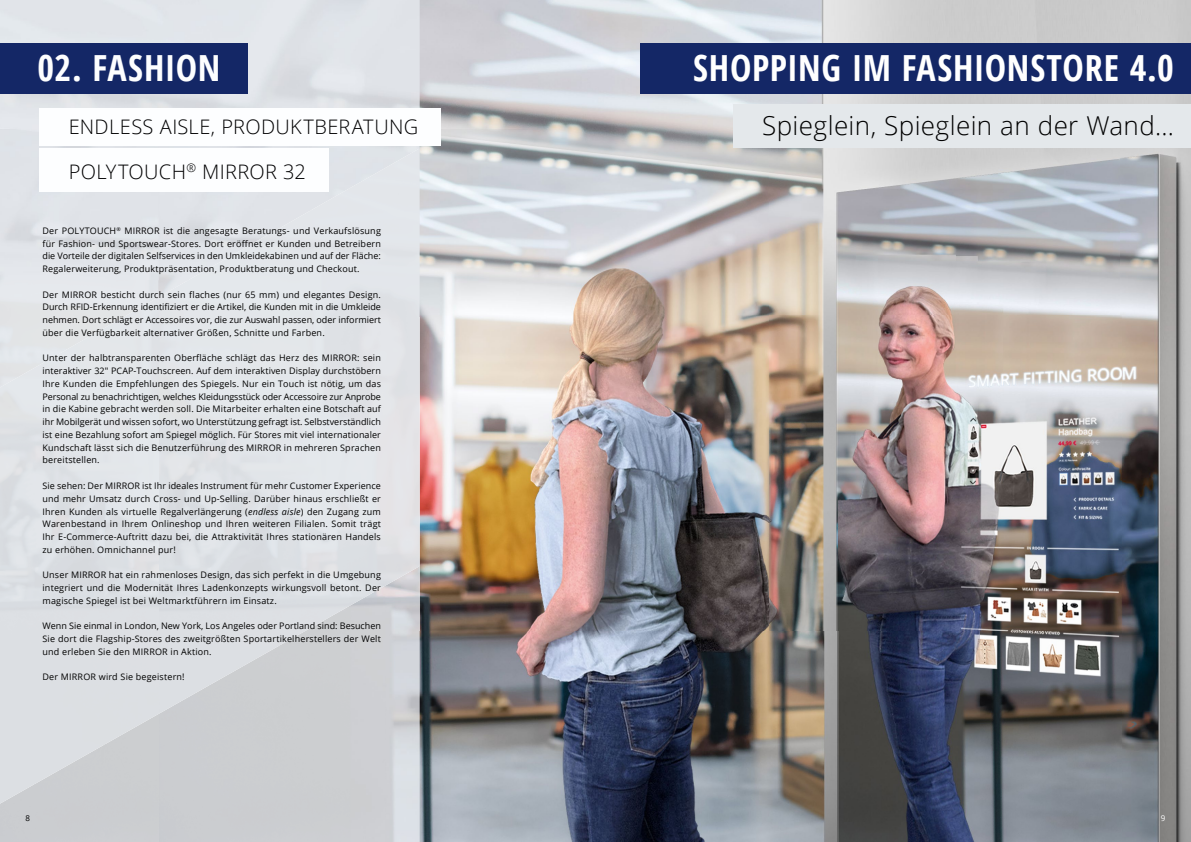
<style>
.page{position:relative;width:1191px;height:842px;background:#fff}
.page>*{position:absolute;margin:0;border:0;box-sizing:border-box;transform-origin:0 0}
.t1{font:700 condensed 36px "Open Sans";letter-spacing:.02em;color:#fff}
.t2{font:700 condensed 36px "Open Sans";letter-spacing:.01em;color:#fdfeff}
.t3{font:300 26px "Open Sans";letter-spacing:.015em;color:#000}
.t4{font:300 20px "Open Sans";letter-spacing:.015em;color:#000}
.t5{font:9px/12.8px "Open Sans";letter-spacing:.02em;color:#000;text-align:justify}
.t6{font:8px "Open Sans";color:#000}
.t7{font:8px "Open Sans";color:#fff}
.s1{font-style:italic}
</style>
<div class="page">
<img style="left:420px;top:0;width:771px;height:842px">
<img style="left:385px;top:597px;width:35px;height:245px">
<div style="left:349px;top:148px;width:71px;height:449px;background:#e3e4e8"></div>
<div style="left:174px;top:268px;width:36px;height:437px;background:#dfe2e5"></div>
<div style="left:104px;top:288px;width:71px;height:447px;background:#e0e2e6"></div>
<div style="left:0;top:367px;width:35px;height:437px;background:#dcdfe3"></div>
<img style="left:349px;top:596px;width:17px;height:10px">
<img style="left:279px;top:631px;width:26px;height:14px">
<img style="left:209px;top:665px;width:35px;height:20px">
<img style="left:104px;top:734px;width:18px;height:10px">
<img style="left:34px;top:769px;width:28px;height:15px">
<div style="left:640px;top:43px;width:551px;height:51px;background:#142766"></div>
<div style="left:733px;top:104px;width:458px;height:43px;background:#e4e8eb"></div>
<div style="left:0;top:43px;width:248px;height:51px;background:#142766"></div>
<div style="left:39px;top:108px;width:401px;height:37px;background:#fdfeff"></div>
<h1 class="t2" style="left:38px;top:43px;width:184px">02. FASHION</h1>
<h3 class="t4" style="left:69px;top:113px;width:351px">ENDLESS AISLE, PRODUKTBERATUNG</h3>
<h3 class="t4" style="left:69px;top:158px;width:239px">POLYTOUCH<sup>®</sup> MIRROR 32</h3>
<p class="t5" style="left:43px;top:224px;width:340px">Der POLYTOUCH<sup>®</sup> MIRROR ist die angesagte Beratungs- und Verkaufslösung für Fashion- und Sportswear-Stores. Dort eröffnet er Kunden und Betreibern die Vorteile der digitalen Selfservices in den Umkleidekabinen und auf der Fläche:<br>Regalerweiterung, Produktpräsentation, Produktberatung und Checkout.</p>
<p class="t5" style="left:43px;top:288px;width:340px">Der MIRROR besticht durch sein flaches (nur 65 mm) und elegantes Design.<br>Durch RFID-Erkennung identifiziert er die Artikel, die Kunden mit in die Umkleide nehmen. Dort schlägt er Accessoires vor, die zur Auswahl passen, oder informiert über die Verfügbarkeit alternativer Größen, Schnitte und Farben.</p>
<p class="t5" style="left:43px;top:352px;width:340px">Unter der halbtransparenten Oberfläche schlägt das Herz des MIRROR: sein interaktiver 32″ PCAP-Touchscreen. Auf dem interaktiven Display durchstöbern Ihre Kunden die Empfehlungen des Spiegels. Nur ein Touch ist nötig, um das Personal zu benachrichtigen, welches Kleidungsstück oder Accessoire zur Anprobe in die Kabine gebracht werden soll. Die Mitarbeiter erhalten eine Botschaft auf ihr Mobilgerät und wissen sofort, wo Unterstützung gefragt ist. Selbstverständlich ist eine Bezahlung sofort am Spiegel möglich. Für Stores mit viel internationaler Kundschaft lässt sich die Benutzerführung des MIRROR in mehreren Sprachen bereitstellen.</p>
<p class="t5" style="left:43px;top:479px;width:340px">Sie sehen: Der MIRROR ist Ihr ideales Instrument für mehr Customer Experience und mehr Umsatz durch Cross- und Up-Selling. Darüber hinaus erschließt er Ihren Kunden als virtuelle Regalverlängerung (<span class="s1">endless aisle</span>) den Zugang zum Warenbestand in Ihrem Onlineshop und Ihren weiteren Filialen. Somit trägt Ihr E-Commerce-Auftritt dazu bei, die Attraktivität Ihres stationären Handels zu erhöhen. Omnichannel pur!</p>
<p class="t5" style="left:43px;top:568px;width:340px">Unser MIRROR hat ein rahmenloses Design, das sich perfekt in die Umgebung integriert und die Modernität Ihres Ladenkonzepts wirkungsvoll betont. Der magische Spiegel ist bei Weltmarktführern im Einsatz.</p>
<p class="t5" style="left:43px;top:619px;width:340px">Wenn Sie einmal in London, New York, Los Angeles oder Portland sind: Besuchen Sie dort die Flagship-Stores des zweitgrößten Sportartikelherstellers der Welt und erleben Sie den MIRROR in Aktion.</p>
<p class="t5" style="left:43px;top:670px;width:144px">Der MIRROR wird Sie begeistern!</p>
<h1 class="t1" style="left:693px;top:43px;width:482px">SHOPPING IM FASHIONSTORE 4.0</h1>
<h2 class="t3" style="left:762px;top:107px;width:413px">Spieglein, Spieglein an der Wand...</h2>
<p class="t6" style="left:26px;top:812px;width:6px">8</p>
<p class="t7" style="left:1160px;top:812px;width:6px">9</p>
</div>
